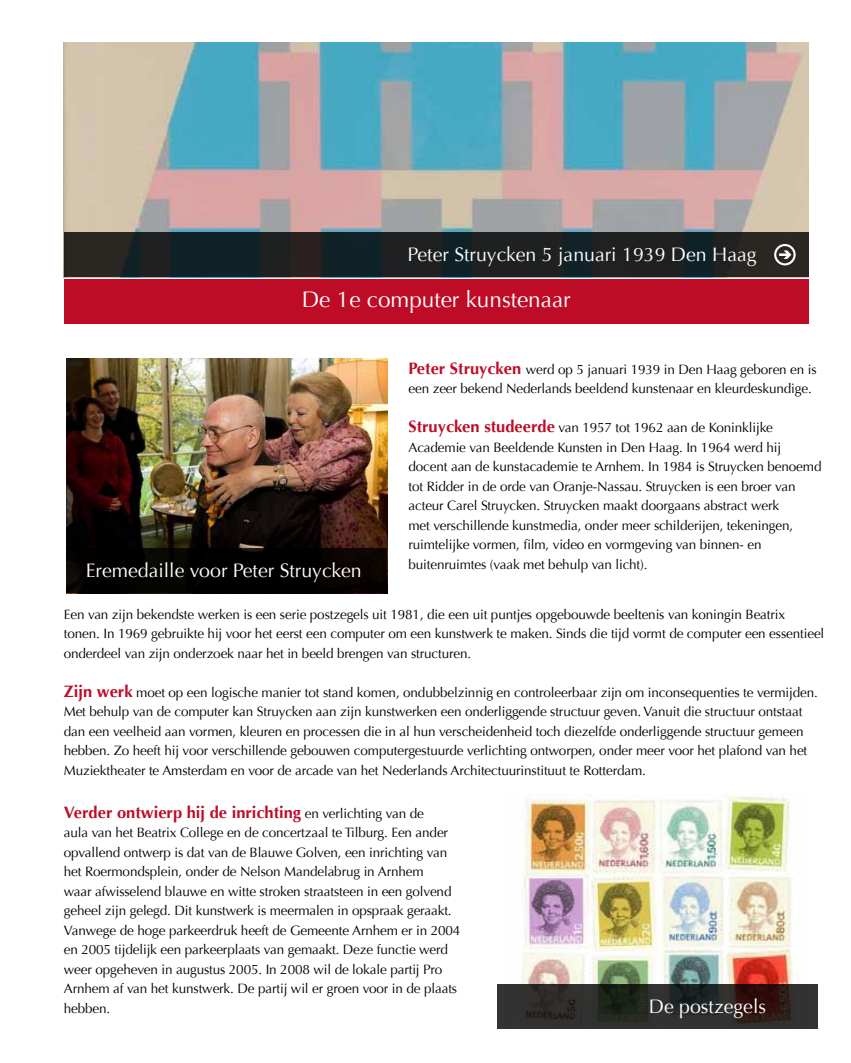
<style>
.page{position:relative;width:851px;height:1063px;background:#fff}
.page>*{position:absolute;margin:0;border:0;box-sizing:border-box;transform-origin:0 0}
.t1{font:22.5px "Optima";color:#fff}
.t2{font:19.5px "Optima";color:#fff}
.t3{font:700 16.5px "Optima";color:#be0c27}
.t4{font:13.5px/19.5px "Optima";letter-spacing:-.01em;color:#000}
.s1{font-weight:700;font-size:16.5px;color:#be0c27}
.s2{font-weight:400;font-size:13.5px;color:#000}
</style>
<div class="page">
<img style="left:64px;top:43px;width:744px;height:189px">
<img style="left:66px;top:359px;width:321px;height:190px">
<img style="left:521px;top:794px;width:278px;height:190px">
<svg style="left:64px;top:232px;width:744px;height:45px;background:#1c2123"></svg>
<div style="left:64px;top:280px;width:744px;height:44px;background:#be0c27"></div>
<div style="left:66px;top:549px;width:321px;height:44px;background:#000"></div>
<svg style="left:497px;top:984px;width:320px;height:45px;background:#2b2926"></svg>
<svg style="left:774px;top:244px;width:21px;height:21px"></svg>
<h2 class="t2" style="left:407px;top:243px;width:350px">Peter Struycken 5 januari 1939 Den Haag</h2>
<h1 class="t1" style="left:302px;top:286px;width:270px">De 1e computer kunstenaar</h1>
<h2 class="t2" style="left:86px;top:559px;width:277px">Eremedaille voor Peter Struycken</h2>
<p class="t4" style="left:408px;top:360px;width:410px"><span class="s1">Peter Struycken</span> werd op 5 januari 1939 in Den Haag geboren en is een zeer bekend Nederlands beeldend kunstenaar en kleurdeskundige.</p>
<p class="t4" style="left:408px;top:418px;width:414px"><span class="s1">Struycken studeerde</span> van 1957 tot 1962 aan de Koninklijke Academie van Beeldende Kunsten in Den Haag. In 1964 werd hij docent aan de kunstacademie te Arnhem. In 1984 is Struycken benoemd tot Ridder in de orde van Oranje-Nassau. Struycken is een broer van acteur Carel Struycken. Struycken maakt doorgaans abstract werk<br>met verschillende kunstmedia, onder meer schilderijen, tekeningen, ruimtelijke vormen, film, video en vormgeving van binnen- en buitenruimtes (vaak met behulp van licht).</p>
<p class="t4" style="left:64px;top:605px;width:762px">Een van zijn bekendste werken is een serie postzegels uit 1981, die een uit puntjes opgebouwde beeltenis van koningin Beatrix tonen. In 1969 gebruikte hij voor het eerst een computer om een kunstwerk te maken. Sinds die tijd vormt de computer een essentieel onderdeel van zijn onderzoek naar het in beeld brengen van structuren.</p>
<p class="t4" style="left:64px;top:683px;width:755px"><span class="s1">Zijn werk</span> moet op een logische manier tot stand komen, ondubbelzinnig en controleerbaar zijn om inconsequenties te vermijden.<br>Met behulp van de computer kan Struycken aan zijn kunstwerken een onderliggende structuur geven. Vanuit die structuur ontstaat dan een veelheid aan vormen, kleuren en processen die in al hun verscheidenheid toch diezelfde onderliggende structuur gemeen hebben. Zo heeft hij voor verschillende gebouwen computergestuurde verlichting ontworpen, onder meer voor het plafond van het Muziektheater te Amsterdam en voor de arcade van het Nederlands Architectuurinstituut te Rotterdam.</p>
<p class="t3" style="left:64px;top:803px;width:361px">Verder ontwierp hij de inrichting <span class="s2">en verlichting van de</span></p>
<p class="t4" style="left:64px;top:823px;width:398px">aula van het Beatrix College en de concertzaal te Tilburg. Een ander opvallend ontwerp is dat van de Blauwe Golven, een inrichting van het Roermondsplein, onder de Nelson Mandelabrug in Arnhem<br>waar afwisselend blauwe en witte stroken straatsteen in een golvend geheel zijn gelegd. Dit kunstwerk is meermalen in opspraak geraakt.<br>Vanwege de hoge parkeerdruk heeft de Gemeente Arnhem er in 2004 en 2005 tijdelijk een parkeerplaats van gemaakt. Deze functie werd weer opgeheven in augustus 2005. In 2008 wil de lokale partij Pro Arnhem af van het kunstwerk. De partij wil er groen voor in de plaats hebben.</p>
<h2 class="t2" style="left:648px;top:995px;width:119px">De postzegels</h2>
</div>
